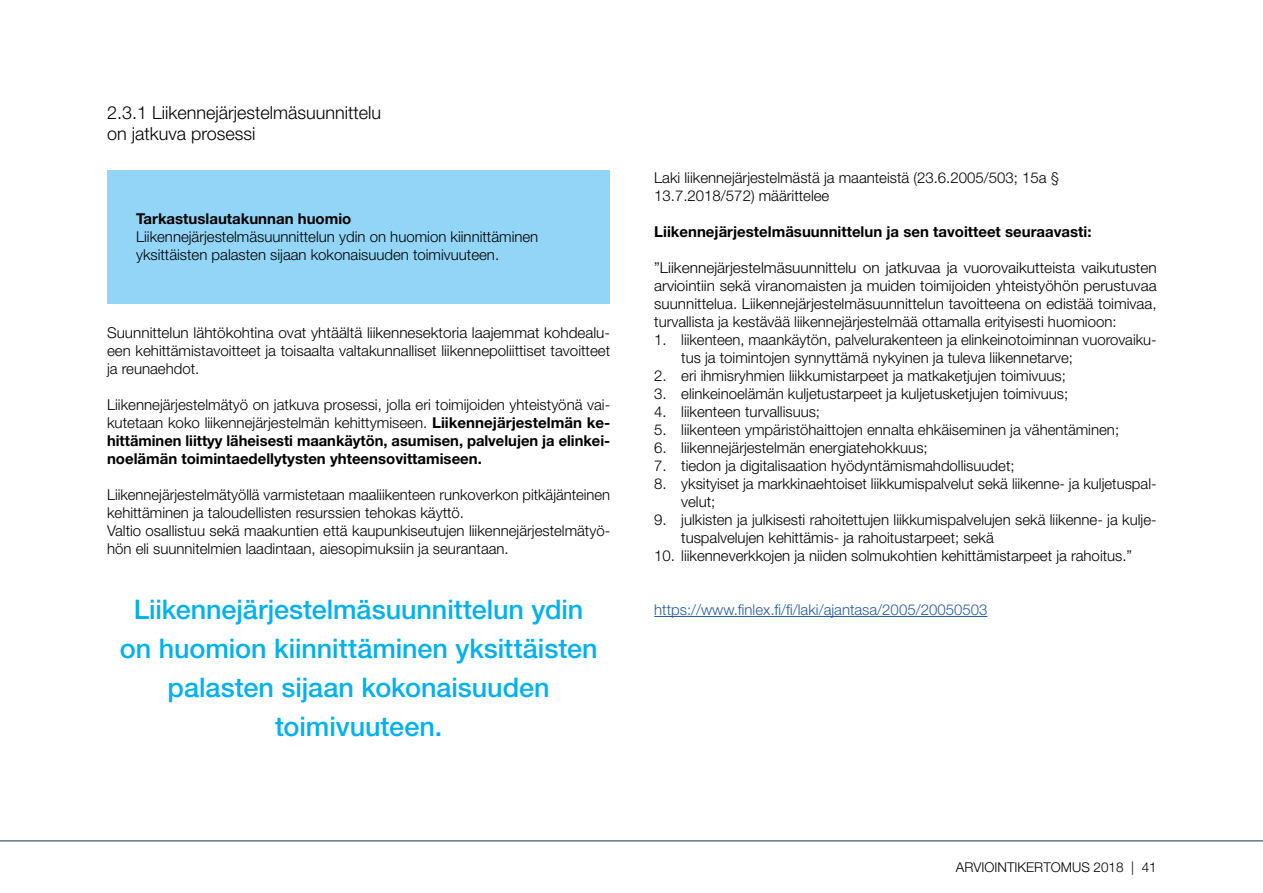
<style>
.page{position:relative;width:1263px;height:893px;background:#fff}
.page>*{position:absolute;margin:0;border:0;box-sizing:border-box;transform-origin:0 0}
.t1{font:500 27px/39px "Helvetica Neue LT Std";letter-spacing:-.005em;color:#00b1eb;text-align:center}
.t2{font:300 18px/21px "Helvetica Neue LT Std";color:#000}
.t3{font:300 15px/18px "Helvetica Neue LT Std";color:#000}
.t4{font:700 15px/18px "Helvetica Neue LT Std";color:#000;text-align:justify}
.t5{font:300 15px "Helvetica Neue LT Std";color:#275b9b}
.t6{font:300 13.5px "Helvetica Neue LT Std";color:#000}
.s1{font-weight:300}
</style>
<div class="page">
<svg style="left:1px;top:840px;width:1262px;height:2px;background:#879ba1"></svg>
<div style="left:107px;top:170px;width:502px;height:133px;background:#93d5f6"></div>
<hr style="left:654px;top:616px;width:333px;height:1px;background:#275b9b">
<p class="t2" style="left:107px;top:102px;width:276px">2.3.1 Liikennejärjestelmäsuunnittelu on jatkuva prosessi</p>
<p class="t4" style="left:136px;top:209px;width:217px">Tarkastuslautakunnan huomio</p>
<p class="t3" style="left:136px;top:227px;width:404px">Liikennejärjestelmäsuunnittelun ydin on huomion kiinnittäminen yksittäisten palasten sijaan kokonaisuuden toimivuuteen.</p>
<p class="t3" style="left:107px;top:324px;width:505px;text-align:justify">Suunnittelun lähtökohtina ovat yhtäältä liikennesektoria laajemmat kohdealu&shy;een kehittämistavoitteet ja toisaalta valtakunnalliset liikennepoliittiset tavoitteet ja reunaehdot.</p>
<p class="t4" style="left:107px;top:395px;width:505px"><span class="s1">Liikennejärjestelmätyö on jatkuva prosessi, jolla eri toimijoiden yhteistyönä vai&shy;kutetaan koko liikennejärjestelmän kehittymiseen.</span> Liikennejärjestelmän ke&shy;hittäminen liittyy läheisesti maankäytön, asumisen, palvelujen ja elinkei&shy;noelämän toimintaedellytysten yhteensovittamiseen.</p>
<p class="t3" style="left:107px;top:486px;width:505px">Liikennejärjestelmätyöllä varmistetaan maaliikenteen runkoverkon pitkäjänteinen kehittäminen ja taloudellisten resurssien tehokas käyttö.<br>Valtio osallistuu sekä maakuntien että kaupunkiseutujen liikennejärjestelmätyö&shy;hön eli suunnitelmien laadintaan, aiesopimuksiin ja seurantaan.</p>
<h1 class="t1" style="left:120px;top:589px;width:479px">Liikennejärjestelmäsuunnittelun ydin on huomion kiinnittäminen yksittäisten palasten sijaan kokonaisuuden toimivuuteen.</h1>
<p class="t3" style="left:654px;top:168px;width:406px">Laki liikennejärjestelmästä ja maanteistä (23.6.2005/503; 15a §<br>13.7.2018/572) määrittelee</p>
<p class="t4" style="left:654px;top:222px;width:439px">Liikennejärjestelmäsuunnittelun ja sen tavoitteet seuraavasti:</p>
<p class="t3" style="left:654px;top:258px;width:504px;text-align:justify">”Liikennejärjestelmäsuunnittelu on jatkuvaa ja vuorovaikutteista vaikutusten arviointiin sekä viranomaisten ja muiden toimijoiden yhteistyöhön perustuvaa suunnittelua. Liikennejärjestelmäsuunnittelun tavoitteena on edistää toimivaa, turvallista ja kestävää liikennejärjestelmää ottamalla erityisesti huomioon:</p>
<p class="t3" style="left:681px;top:330px;width:477px;text-indent:-27px">1. liikenteen, maankäytön, palvelurakenteen ja elinkeinotoiminnan vuorovaiku&shy;tus ja toimintojen synnyttämä nykyinen ja tuleva liikennetarve;</p>
<p class="t3" style="left:654px;top:366px;width:413px">2. eri ihmisryhmien liikkumistarpeet ja matkaketjujen toimivuus;</p>
<p class="t3" style="left:654px;top:384px;width:415px">3. elinkeinoelämän kuljetustarpeet ja kuljetusketjujen toimivuus;</p>
<p class="t3" style="left:654px;top:402px;width:167px">4. liikenteen turvallisuus;</p>
<p class="t3" style="left:654px;top:420px;width:466px">5. liikenteen ympäristöhaittojen ennalta ehkäiseminen ja vähentäminen;</p>
<p class="t3" style="left:654px;top:438px;width:275px">6. liikennejärjestelmän energiatehokkuus;</p>
<p class="t3" style="left:654px;top:456px;width:362px">7. tiedon ja digitalisaation hyödyntämismahdollisuudet;</p>
<p class="t3" style="left:681px;top:474px;width:477px;text-indent:-27px">8. yksityiset ja markkinaehtoiset liikkumispalvelut sekä liikenne- ja kuljetuspal&shy;velut;</p>
<p class="t3" style="left:681px;top:510px;width:477px;text-indent:-27px">9. julkisten ja julkisesti rahoitettujen liikkumispalvelujen sekä liikenne- ja kulje&shy;tuspalvelujen kehittämis- ja rahoitustarpeet; sekä</p>
<p class="t3" style="left:654px;top:546px;width:479px">10. liikenneverkkojen ja niiden solmukohtien kehittämistarpeet ja rahoitus.”</p>
<p class="t5" style="left:654px;top:600px;width:335px">https://www.finlex.fi/fi/laki/ajantasa/2005/20050503</p>
<p class="t6" style="left:956px;top:858px;width:202px">ARVIOINTIKERTOMUS 2018 | 41</p>
</div>
